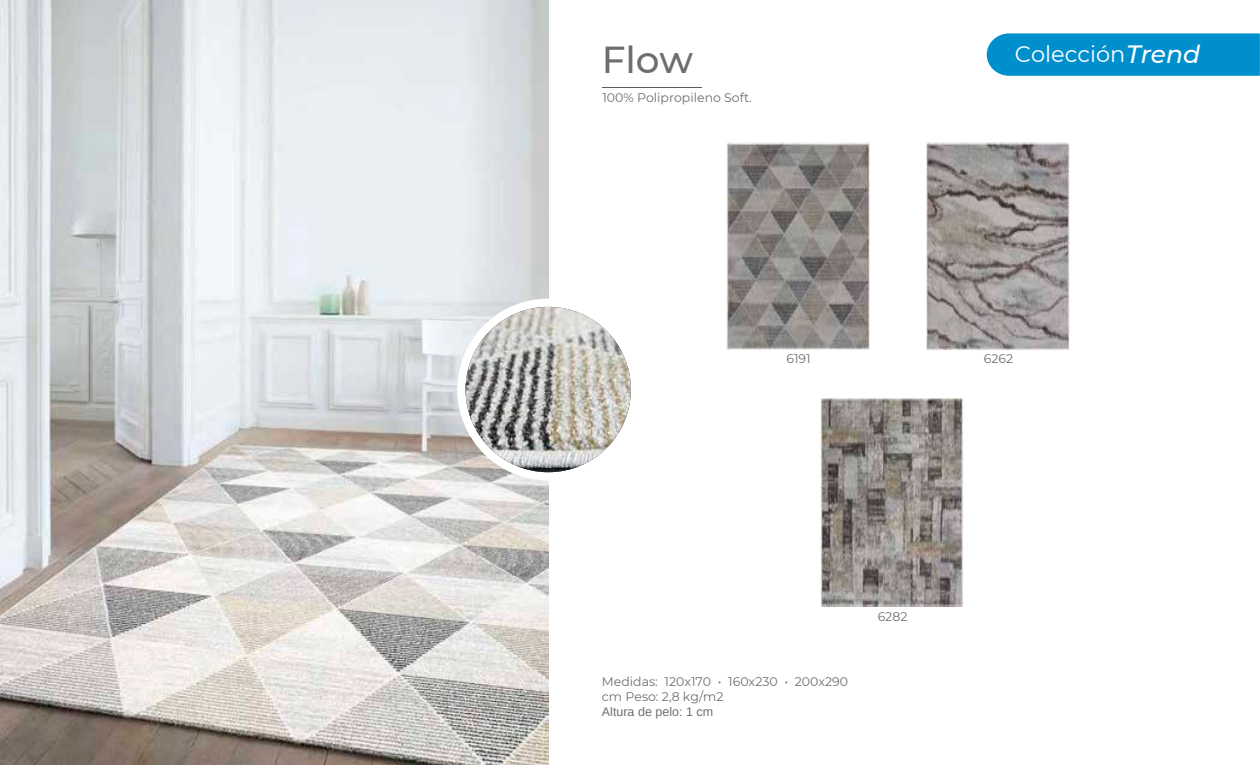
<style>
.page{position:relative;width:1260px;height:765px;background:#fff}
.page>*{position:absolute;margin:0;border:0;box-sizing:border-box;transform-origin:0 0}
.t1{font:500 37.5px "Montserrat";color:#6d6e70}
.t2{font:italic 500 25px "Montserrat";letter-spacing:-.005em;color:#fff}
.t3{font:22.5px "Montserrat";color:#fff}
.t4{font:12.5px/14px "Montserrat";color:#6d6e70}
.t5{font:12.5px "Arimo";color:#6d6e70}
</style>
<div class="page">
<img style="left:0;top:0;width:548px;height:765px">
<hr style="left:602px;top:87px;width:99px;height:1px;background:#5a5a5d">
<img style="left:926px;top:143px;width:144px;height:207px">
<img style="left:820px;top:398px;width:144px;height:208px">
<img style="left:726px;top:143px;width:143px;height:207px">
<svg style="left:457px;top:299px;width:174px;height:181px"></svg>
<img style="left:466px;top:307px;width:165px;height:165px;border-radius:50%">
<div style="left:987px;top:33px;width:273px;height:43px;background:#008fcd"></div>
<p class="t1" style="left:602px;top:37px;width:93px">Flow</p>
<p class="t4" style="left:602px;top:91px;width:151px">100% Polipropileno Soft.</p>
<p class="t3" style="left:1015px;top:40px;width:112px">Colección</p>
<p class="t2" style="left:1126px;top:39px;width:75px">Trend</p>
<p class="t4" style="left:787px;top:351px;width:26px">6191</p>
<p class="t4" style="left:984px;top:351px;width:31px">6262</p>
<p class="t4" style="left:602px;top:675px;width:248px">Medidas: 120x170 • 160x230 • 200x290 cm Peso: 2,8 kg/m2</p>
<p class="t5" style="left:602px;top:704px;width:113px">Altura de pelo: 1 cm</p>
<p class="t4" style="left:878px;top:610px;width:31px">6282</p>
</div>
